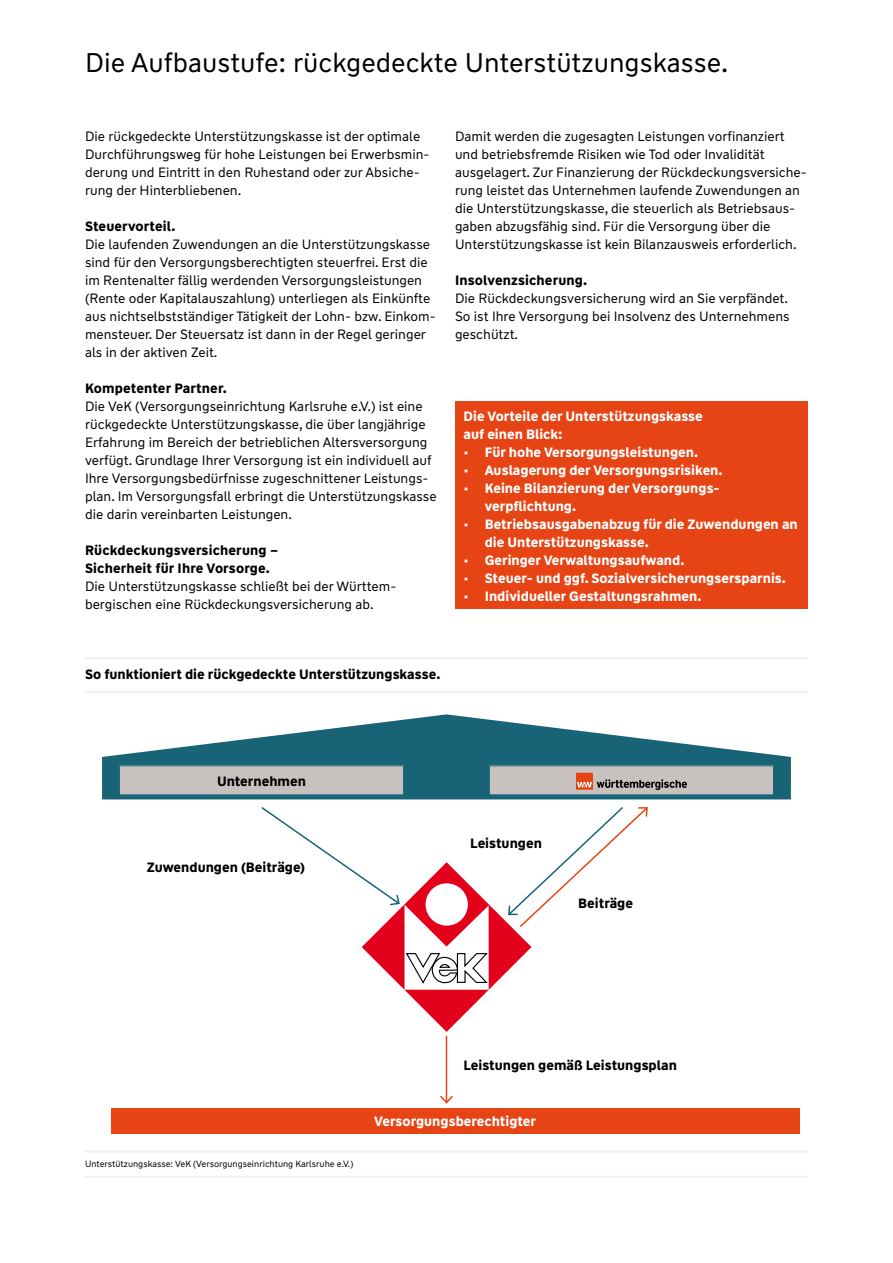
<style>
.page{position:relative;width:893px;height:1263px;background:#fff}
.page>*{position:absolute;margin:0;border:0;box-sizing:border-box;transform-origin:0 0}
.t1{font:27px "WW Type";color:#000}
.t2{font:13.5px/18px "WW Type";color:#000}
.t3{font:700 13.5px/18px "WW Type";color:#fff}
.t4{font:700 13.5px/18px "WW Type";color:#000}
.t5{font:9px "WW Type";color:#000}
.s1{font-weight:400}
</style>
<div class="page">
<svg style="left:102px;top:799px;width:698px;height:335px"></svg>
<hr style="left:85px;top:657px;width:723px;height:2px;background:#f0f0f1">
<hr style="left:85px;top:691px;width:723px;height:2px;background:#f0f0f1">
<hr style="left:85px;top:1150px;width:723px;height:2px;background:#f0f0f1">
<hr style="left:85px;top:1176px;width:723px;height:2px;background:#f0f0f1">
<div style="left:455px;top:401px;width:353px;height:208px;background:#e64415"></div>
<svg style="left:102px;top:714px;width:689px;height:85px;fill:#186375"></svg>
<div style="left:119px;top:766px;width:285px;height:29px;background:#c7c2c0"></div>
<div style="left:119px;top:765px;width:285px;height:30px;border:1px solid #186375"></div>
<div style="left:489px;top:766px;width:284px;height:29px;background:#c7c2c0"></div>
<svg style="left:576px;top:773px;width:111px;height:17px"></svg>
<div style="left:489px;top:765px;width:285px;height:30px;border:1px solid #186375"></div>
<div style="left:111px;top:1108px;width:688px;height:25px;background:#e64415"></div>
<hr style="left:446px;top:1036px;width:1px;height:66px;background:#e64415">
<svg style="left:439px;top:1094px;width:15px;height:11px"></svg>
<svg style="left:260px;top:806px;width:389px;height:226px"></svg>
<h1 class="t1" style="left:85px;top:46px;width:645px">Die Aufbaustufe: rückgedeckte Unterstützungskasse.</h1>
<p class="t2" style="left:85px;top:127px;width:346px">Die rückgedeckte Unterstützungskasse ist der optimale Durchführungsweg für hohe Leistungen bei Erwerbsmin&shy;derung und Eintritt in den Ruhestand oder zur Absiche&shy;rung der Hinterbliebenen.</p>
<p class="t4" style="left:85px;top:217px;width:92px">Steuervorteil.</p>
<p class="t2" style="left:85px;top:235px;width:352px">Die laufenden Zuwendungen an die Unterstützungskasse sind für den Versorgungsberechtigten steuerfrei. Erst die im Rentenalter fällig werdenden Versorgungsleistungen (Rente oder Kapitalauszahlung) unterliegen als Einkünfte aus nichtselbstständiger Tätigkeit der Lohn- bzw. Einkom&shy;mensteuer. Der Steuersatz ist dann in der Regel geringer als in der aktiven Zeit.</p>
<p class="t4" style="left:85px;top:379px;width:143px">Kompetenter Partner.</p>
<p class="t2" style="left:85px;top:397px;width:353px">Die VeK (Versorgungseinrichtung Karlsruhe e.V.) ist eine rückgedeckte Unterstützungskasse, die über langjährige Erfahrung im Bereich der betrieblichen Altersversorgung verfügt. Grundlage Ihrer Versorgung ist ein individuell auf Ihre Versorgungsbedürfnisse zugeschnittener Leistungs&shy;plan. Im Versorgungsfall erbringt die Unterstützungskasse die darin vereinbarten Leistungen.</p>
<p class="t4" style="left:85px;top:541px;width:195px">Rückdeckungsversicherung –<br>Sicherheit für Ihre Vorsorge.</p>
<p class="t2" style="left:85px;top:577px;width:311px">Die Unterstützungskasse schließt bei der Württem&shy;bergischen eine Rückdeckungsversicherung ab.</p>
<p class="t2" style="left:455px;top:127px;width:353px">Damit werden die zugesagten Leistungen vorfinanziert und betriebsfremde Risiken wie Tod oder Invalidität ausgelagert. Zur Finanzierung der Rückdeckungsversiche&shy;rung leistet das Unternehmen laufende Zuwendungen an die Unterstützungskasse, die steuerlich als Betriebsaus&shy;gaben abzugsfähig sind. Für die Versorgung über die Unterstützungskasse ist kein Bilanzausweis erforderlich.</p>
<p class="t4" style="left:455px;top:271px;width:134px">Insolvenzsicherung.</p>
<p class="t2" style="left:455px;top:289px;width:336px;text-align:justify">Die Rückdeckungsversicherung wird an Sie verpfändet.<br>So ist Ihre Versorgung bei Insolvenz des Unternehmens geschützt.</p>
<p class="t3" style="left:463px;top:407px;width:241px">Die Vorteile der Unterstützungskasse auf einen Blick:</p>
<p class="t3" style="left:463px;top:443px;width:236px"><span class="s1">•</span> Für hohe Versorgungsleistungen.</p>
<p class="t3" style="left:463px;top:461px;width:261px"><span class="s1">•</span> Auslagerung der Versorgungsrisiken.</p>
<p class="t3" style="left:485px;top:479px;width:237px;text-indent:-21px"><span class="s1">•</span> Keine Bilanzierung der Versorgungs&shy;verpflichtung.</p>
<p class="t3" style="left:485px;top:515px;width:315px;text-indent:-21px"><span class="s1">•</span> Betriebsausgabenabzug für die Zuwendungen an die Unterstützungskasse.</p>
<p class="t3" style="left:463px;top:551px;width:222px"><span class="s1">•</span> Geringer Verwaltungsaufwand.</p>
<p class="t3" style="left:463px;top:569px;width:324px"><span class="s1">•</span> Steuer- und ggf. Sozialversicherungsersparnis.</p>
<p class="t3" style="left:463px;top:587px;width:239px"><span class="s1">•</span> Individueller Gestaltungsrahmen.</p>
<p class="t4" style="left:85px;top:666px;width:357px">So funktioniert die rückgedeckte Unterstützungskasse.</p>
<p class="t4" style="left:217px;top:772px;width:90px">Unternehmen</p>
<p class="t4" style="left:147px;top:858px;width:160px">Zuwendungen (Beiträge)</p>
<p class="t4" style="left:470px;top:835px;width:73px">Leistungen</p>
<p class="t4" style="left:578px;top:894px;width:56px">Beiträge</p>
<p class="t4" style="left:463px;top:1056px;width:215px">Leistungen gemäß Leistungsplan</p>
<p class="t5" style="left:85px;top:1158px;width:270px">Unterstützungskasse: VeK (Versorgungseinrichtung Karlsruhe e.V.)</p>
<p class="t3" style="left:374px;top:1112px;width:163px">Versorgungsberechtigter</p>
</div>
